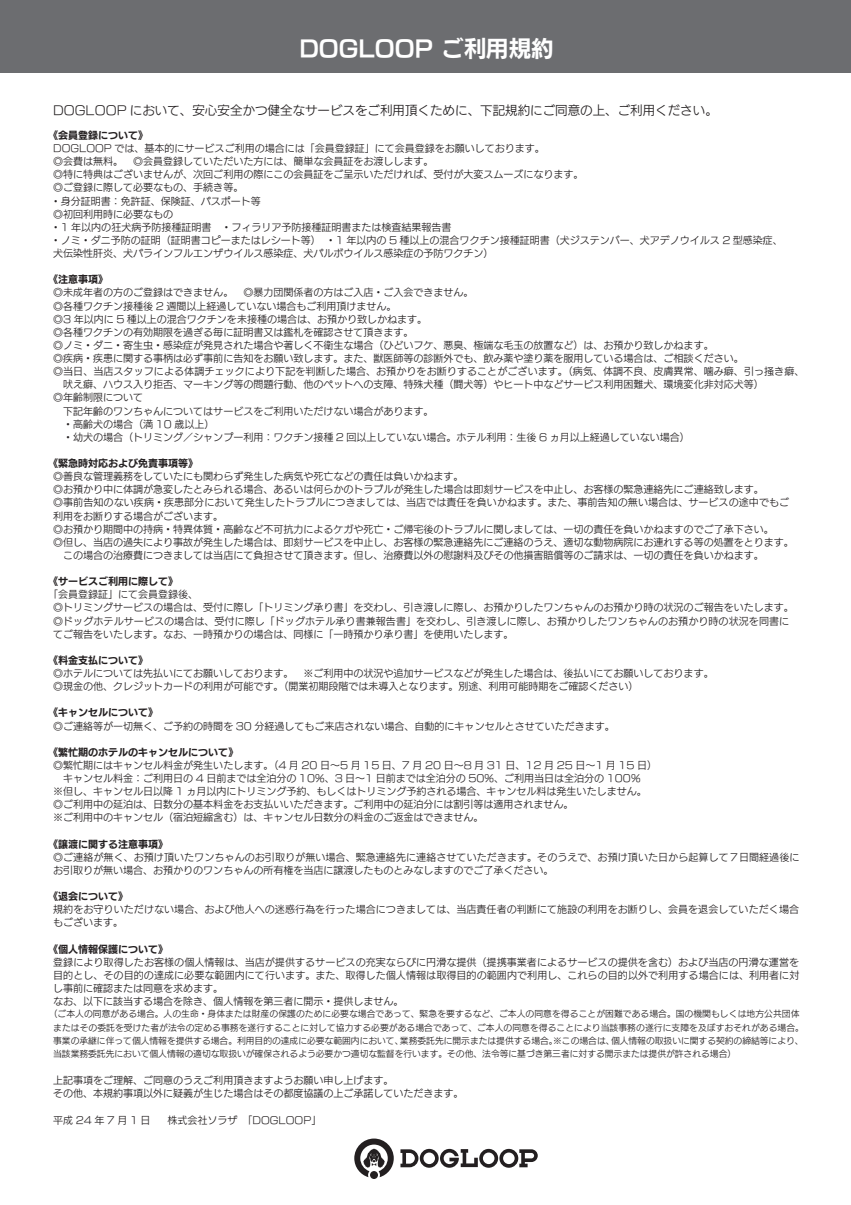
<style>
.page{position:relative;width:851px;height:1205px;background:#fff}
.page>*{position:absolute;margin:0;border:0;box-sizing:border-box;transform-origin:0 0}
.t1{font:22.5px "New Rodin CID B";color:#fff}
.t2{font:12.5px "New Rodin CID M";color:#231f20}
.t3{font:10px/13.1px "New Rodin CID M";color:#231f20}
.t4{font:10px "New Rodin CID B";color:#231f20}
.t5{font:8.75px/13.1px "New Rodin CID M";letter-spacing:.01em;color:#231f20}
</style>
<div class="page">
<div style="left:0;top:0;width:850px;height:72px;background:#6c6d70"></div>
<svg style="left:400px;top:1149px;width:137px;height:18px"></svg>
<svg style="left:354px;top:1138px;width:39px;height:39px"></svg>
<h1 class="t1" style="left:299px;top:33px;width:256px">DOGLOOP ご利用規約</h1>
<p class="t2" style="left:53px;top:102px;width:666px">DOGLOOP において、安心安全かつ健全なサービスをご利用頂くために、下記規約にご同意の上、ご利用ください。</p>
<p class="t4" style="left:48px;top:128px;width:101px">《会員登録について》</p>
<p class="t3" style="left:51px;top:142px;width:733px">DOGLOOP では、基本的にサービスご利用の場合には「会員登録証」にて会員登録をお願いしております。<br>◎会費は無料。　◎会員登録していただいた方には、簡単な会員証をお渡しします。<br>◎特に特典はございませんが、次回ご利用の際にこの会員証をご呈示いただければ、受付が大変スムーズになります。<br>◎ご登録に際して必要なもの、手続き等。<br>・身分証明書：免許証、保険証、パスポート等　<br>◎初回利用時に必要なもの<br>・1 年以内の狂犬病予防接種証明書　・フィラリア予防接種証明書または検査結果報告書<br>・ノミ・ダニ予防の証明（証明書コピーまたはレシート等）　・1 年以内の 5 種以上の混合ワクチン接種証明書（犬ジステンバー、犬アデノウイルス 2 型感染症、犬伝染性肝炎、犬パラインフルエンザウイルス感染症、犬パルボウイルス感染症の予防ワクチン）　</p>
<p class="t4" style="left:48px;top:273px;width:61px">《注意事項》</p>
<p class="t3" style="left:53px;top:286px;width:752px">◎未成年者の方のご登録はできません。　◎暴力団関係者の方はご入店・ご入会できません。<br>◎各種ワクチン接種後 2 週間以上経過していない場合もご利用頂けません。<br>◎3 年以内に 5 種以上の混合ワクチンを未接種の場合は、お預かり致しかねます。<br>◎各種ワクチンの有効期限を過ぎる毎に証明書又は鑑札を確認させて頂きます。<br>◎ノミ・ダニ・寄生虫・感染症が発見された場合や著しく不衛生な場合（ひどいフケ、悪臭、極端な毛玉の放置など）は、お預かり致しかねます。<br>◎疾病・疾患に関する事柄は必ず事前に告知をお願い致します。また、獣医師等の診断外でも、飲み薬や塗り薬を服用している場合は、ご相談ください。<br>◎当日、当店スタッフによる体調チェックにより下記を判断した場合、お預かりをお断りすることがございます。（病気、体調不良、皮膚異常、噛み癖、引っ掻き癖、　吠え癖、ハウス入り拒否、マーキング等の問題行動、他のペットへの支障、特殊犬種（闘犬等）やヒート中などサービス利用困難犬、環境変化非対応犬等）<br>◎年齢制限について<br>　下記年齢のワンちゃんについてはサービスをご利用いただけない場合があります。<br>　・高齢犬の場合（満 10 歳以上）<br>　・幼犬の場合（トリミング／シャンプー利用：ワクチン接種 2 回以上していない場合。ホテル利用：生後 6 ヵ月以上経過していない場合）</p>
<p class="t4" style="left:48px;top:456px;width:151px">《緊急時対応および免責事項等》</p>
<p class="t3" style="left:53px;top:470px;width:747px">◎善良な管理義務をしていたにも関わらず発生した病気や死亡などの責任は負いかねます。<br>◎お預かり中に体調が急変したとみられる場合、あるいは何らかのトラブルが発生した場合は即刻サービスを中止し、お客様の緊急連絡先にご連絡致します。<br>◎事前告知のない疾病・疾患部分において発生したトラブルにつきましては、当店では責任を負いかねます。また、事前告知の無い場合は、サービスの途中でもご　利用をお断りする場合がございます。<br>◎お預かり期間中の持病・特異体質・高齢など不可抗力によるケガや死亡・ご帰宅後のトラブルに関しましては、一切の責任を負いかねますのでご了承下さい。<br>◎但し、当店の過失により事故が発生した場合は、即刻サービスを中止し、お客様の緊急連絡先にご連絡のうえ、適切な動物病院にお連れする等の処置をとります。　この場合の治療費につきましては当店にて負担させて頂きます。但し、治療費以外の慰謝料及びその他損害賠償等のご請求は、一切の責任を負いかねます。</p>
<p class="t4" style="left:48px;top:574px;width:131px">《サービスご利用に際して》</p>
<p class="t3" style="left:53px;top:588px;width:747px;text-indent:-5px">「会員登録証」にて会員登録後、<br>◎トリミングサービスの場合は、受付に際し「トリミング承り書」を交わし、引き渡しに際し、お預かりしたワンちゃんのお預かり時の状況のご報告をいたします。◎ドッグホテルサービスの場合は、受付に際し「ドッグホテル承り書兼報告書」を交わし、引き渡しに際し、お預かりしたワンちゃんのお預かり時の状況を同書に　てご報告をいたします。なお、一時預かりの場合は、同様に「一時預かり承り書」を使用いたします。</p>
<p class="t4" style="left:48px;top:653px;width:101px">《料金支払について》</p>
<p class="t3" style="left:53px;top:666px;width:661px">◎ホテルについては先払いにてお願いしております。　※ご利用中の状況や追加サービスなどが発生した場合は、後払いにてお願いしております。◎現金の他、クレジットカードの利用が可能です。（開業初期段階では未導入となります。別途、利用可能時期をご確認ください）</p>
<p class="t4" style="left:48px;top:706px;width:111px">《キャンセルについて》</p>
<p class="t3" style="left:53px;top:719px;width:563px">◎ご連絡等が一切無く、ご予約の時間を 30 分経過してもご来店されない場合、自動的にキャンセルとさせていただきます。</p>
<p class="t4" style="left:48px;top:745px;width:191px">《繁忙期のホテルのキャンセルについて》</p>
<p class="t3" style="left:53px;top:758px;width:605px">◎繁忙期にはキャンセル料金が発生いたします。（4 月 20 日～5 月 15 日、7 月 20 日～8 月 31 日、12 月 25 日～1 月 15 日）　キャンセル料金：ご利用日の 4 日前までは全泊分の 10%、3 日～1 日前までは全泊分の 50%、ご利用当日は全泊分の 100%<br>※但し、キャンセル日以降 1 ヵ月以内にトリミング予約、もしくはトリミング予約される場合、キャンセル料は発生いたしません。◎ご利用中の延泊は、日数分の基本料金をお支払いいただきます。ご利用中の延泊分には割引等は適用されません。<br>※ご利用中のキャンセル（宿泊短縮含む）は、キャンセル日数分の料金のご返金はできません。</p>
<p class="t4" style="left:48px;top:837px;width:121px">《譲渡に関する注意事項》</p>
<p class="t3" style="left:53px;top:850px;width:747px">◎ご連絡が無く、お預け頂いたワンちゃんのお引取りが無い場合、緊急連絡先に連絡させていただきます。そのうえで、お預け頂いた日から起算して７日間経過後にお引取りが無い場合、お預かりのワンちゃんの所有権を当店に譲渡したものとみなしますのでご了承ください。</p>
<p class="t4" style="left:48px;top:889px;width:81px">《退会について》</p>
<p class="t3" style="left:53px;top:903px;width:747px">規約をお守りいただけない場合、および他人への迷惑行為を行った場合につきましては、当店責任者の判断にて施設の利用をお断りし、会員を退会していただく場合もございます。</p>
<p class="t4" style="left:48px;top:942px;width:121px">《個人情報保護について》</p>
<p class="t3" style="left:53px;top:955px;width:747px">登録により取得したお客様の個人情報は、当店が提供するサービスの充実ならびに円滑な提供（提携事業者によるサービスの提供を含む）および当店の円滑な運営を目的とし、その目的の達成に必要な範囲内にて行います。また、取得した個人情報は取得目的の範囲内で利用し、これらの目的以外で利用する場合には、利用者に対し事前に確認または同意を求めます。<br>なお、以下に該当する場合を除き、個人情報を第三者に開示・提供しません。</p>
<p class="t5" style="left:53px;top:1007px;width:752px;text-indent:-4px">（ご本人の同意がある場合。人の生命・身体または財産の保護のために必要な場合であって、緊急を要するなど、ご本人の同意を得ることが困難である場合。国の機関もしくは地方公共団体またはその委託を受けた者が法令の定める事務を遂行することに対して協力する必要がある場合であって、ご本人の同意を得ることにより当該事務の遂行に支障を及ぼすおそれがある場合。事業の承継に伴って個人情報を提供する場合。利用目的の達成に必要な範囲内において、業務委託先に開示または提供する場合。※この場合は、個人情報の取扱いに関する契約の締結等により、当該業務委託先において個人情報の適切な取扱いが確保されるよう必要かつ適切な監督を行います。その他、法令等に基づき第三者に対する開示または提供が許される場合）</p>
<p class="t3" style="left:53px;top:1073px;width:412px">上記事項をご理解、ご同意のうえご利用頂きますようお願い申し上げます。<br>その他、本規約事項以外に疑義が生じた場合はその都度協議の上ご承諾していただきます。</p>
<p class="t3" style="left:53px;top:1113px;width:270px">平成 24 年 7 月 1 日　 株式会社ソラザ　「DOGLOOP」</p>
</div>
